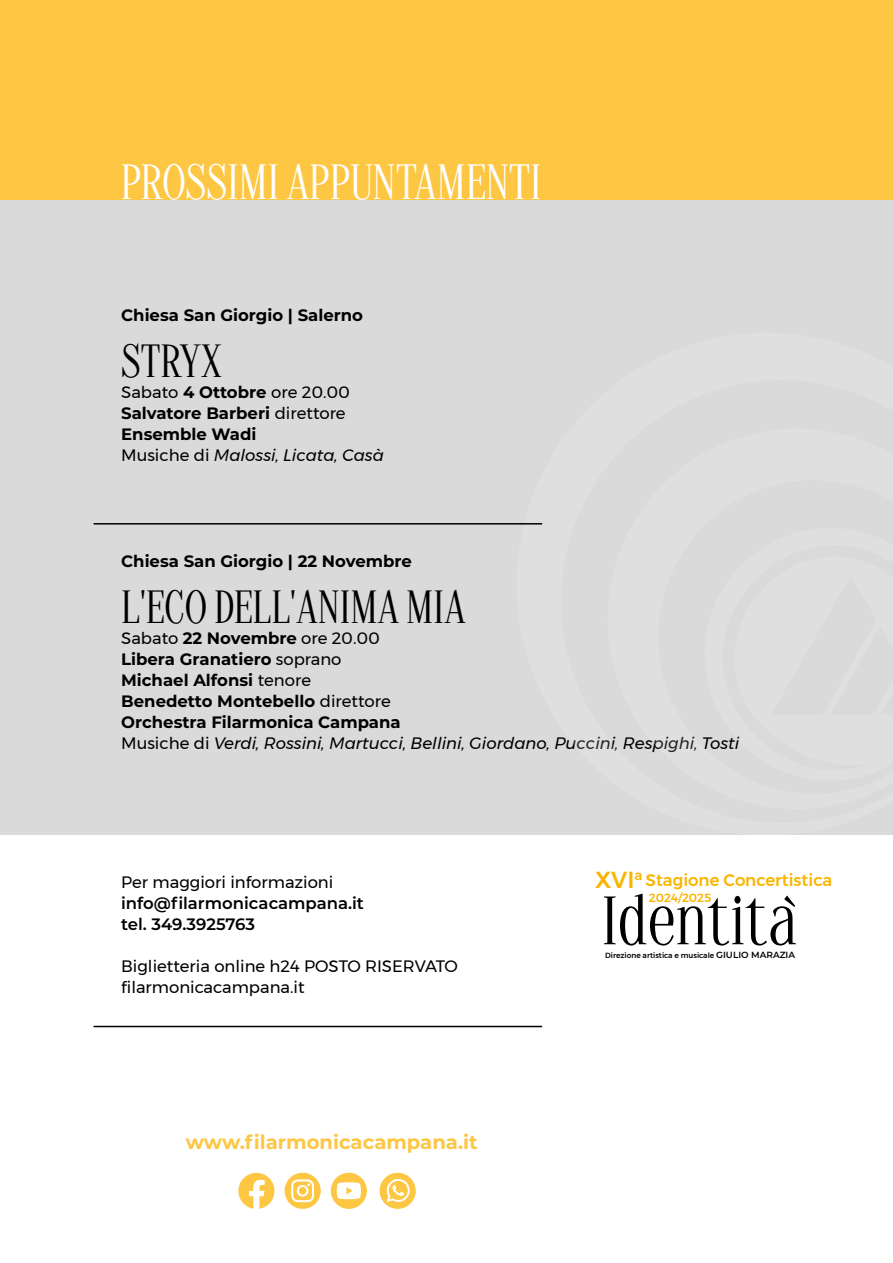
<style>
.page{position:relative;width:893px;height:1263px;background:#fff}
.page>*{position:absolute;margin:0;border:0;box-sizing:border-box;transform-origin:0 0}
.t1{font:68.25px "The Stegris Demo";color:#000;scale:1.04 1}
.t2{font:49.5px "The Stegris Demo";color:#fff}
.t3{font:46.5px "The Stegris Demo";color:#000}
.t4{font:700 19.65px "Montserrat";color:#fdc643}
.t5{font:500 16.65px "Montserrat";color:#f9b500}
.t6{font:700 16.5px/21px "Montserrat";color:#000}
.t7{font:16.5px/21px "Montserrat";color:#000}
.t8{font:600 16.5px/21px "Montserrat";color:#000}
.t9{font:500 13.5px "Montserrat";color:#f9b500}
.t10{font:500 11.7px "Montserrat";color:#f9b500}
.t11{font:500 7.5px "Montserrat";color:#000}
.s1{font-weight:400}
.s2{font-weight:400;font-style:italic}
.s3{font-size:23.1px}
.s4{font-weight:600;font-size:9px}
</style>
<div class="page">
<div style="left:0;top:162px;width:893px;height:1101px;background:#dadada"></div>
<div style="left:0;top:0;width:893px;height:200px;background:#fdc643"></div>
<div style="left:0;top:836px;width:893px;height:427px;background:#fff"></div>
<div style="left:285px;top:1173px;width:36px;height:36px;background:#fdc643;border-radius:50%"></div>
<svg style="left:291px;top:1179px;width:23px;height:23px"></svg>
<div style="left:380px;top:1173px;width:36px;height:36px;background:#fdc643;border-radius:50%"></div>
<svg style="left:387px;top:1179px;width:23px;height:23px"></svg>
<div style="left:331px;top:1173px;width:36px;height:36px;background:#fdc643;border-radius:50%"></div>
<svg style="left:337px;top:1182px;width:24px;height:17px"></svg>
<svg style="left:238px;top:1173px;width:36px;height:36px"></svg>
<hr style="left:94px;top:1026px;width:448px;height:1px;background:#000">
<svg style="left:784px;top:895px;width:11px;height:12px"></svg>
<hr style="left:94px;top:523px;width:448px;height:1px;background:#000">
<h2 class="t2" style="left:121px;top:159px;width:422px">PROSSIMI APPUNTAMENTI</h2>
<p class="t6" style="left:121px;top:304px;width:243px">Chiesa San Giorgio | Salerno</p>
<h3 class="t3" style="left:121px;top:340px;width:102px">STRYX</h3>
<p class="t6" style="left:121px;top:381px;width:264px"><span class="s1">Sabato</span> 4 Ottobre <span class="s1">ore 20.00<br></span>Salvatore Barberi <span class="s1">direttore<br></span>Ensemble Wadi<br><span class="s1">Musiche di</span> <span class="s2">Malossi, Licata, Casà</span></p>
<p class="t6" style="left:121px;top:550px;width:292px">Chiesa San Giorgio | 22 Novembre</p>
<h3 class="t3" style="left:121px;top:586px;width:346px">L'ECO DELL'ANIMA MIA</h3>
<p class="t6" style="left:121px;top:627px;width:620px"><span class="s1">Sabato</span> 22 Novembre <span class="s1">ore 20.00<br></span>Libera Granatiero <span class="s1">soprano<br></span>Michael Alfonsi <span class="s1">tenore<br></span>Benedetto Montebello <span class="s1">direttore<br></span>Orchestra Filarmonica Campana<br><span class="s1">Musiche di</span> <span class="s2">Verdi, Rossini, Martucci, Bellini, Giordano, Puccini, Respighi, Tosti</span></p>
<p class="t7" style="left:121px;top:872px;width:214px">Per maggiori informazioni</p>
<p class="t8" style="left:121px;top:892px;width:244px">info@filarmonicacampana.it tel. 349.3925763</p>
<p class="t7" style="left:121px;top:956px;width:338px">Biglietteria online h24 POSTO RISERVATO filarmonicacampana.it</p>
<p class="t4" style="left:186px;top:1128px;width:293px">www.filarmonicacampana.it</p>
<p class="t5" style="left:595px;top:867px;width:239px"><span class="s3">XVI</span> Stagione Concertistica</p>
<p class="t9" style="left:635px;top:865px;width:9px">a</p>
<p class="t10" style="left:649px;top:888px;width:64px">2024/2025</p>
<h1 class="t1" style="left:602px;top:889px;width:190px">Identita</h1>
<p class="t11" style="left:605px;top:950px;width:192px">Direzione artistica e musicale <span class="s4">GIULIO MARAZIA</span></p>
</div>
